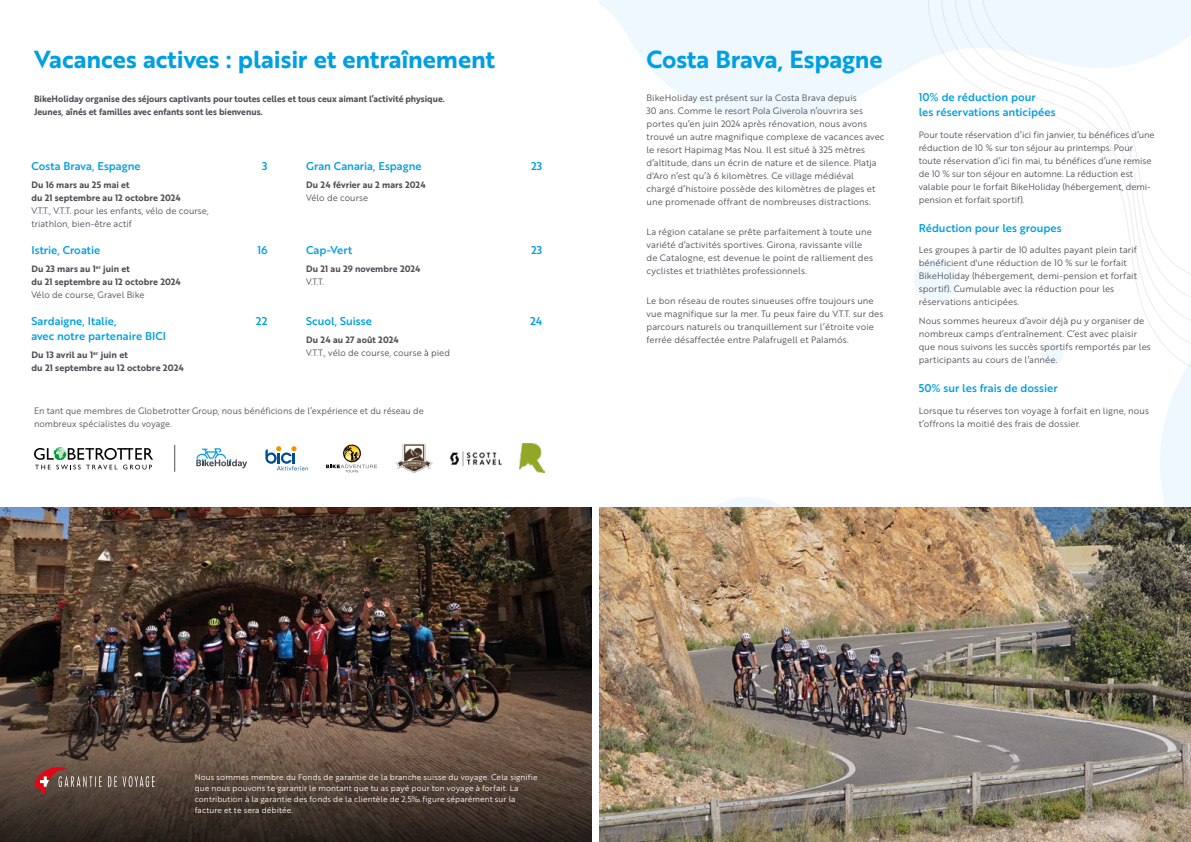
<style>
.page{position:relative;width:1191px;height:842px;background:#fff}
.page>*{position:absolute;margin:0;border:0;box-sizing:border-box;transform-origin:0 0}
.t1{font:24px "Brother 1816 Bold";letter-spacing:-.005em;color:#009fe3}
.t2{font:500 11px/15px "Brother 1816";color:#009fe3}
.t3{font:9px/13px "Brother 1816 Book";letter-spacing:.005em;color:#4e4d55}
.t4{font:9px/13px "Brother 1816 Bold";letter-spacing:.005em;color:#4e4d55}
.t5{font:9px/13px "Brother 1816 Bold";letter-spacing:.005em;color:#4e4d55;scale:.96 1}
.t6{font:9px/13px "Brother 1816 Book";letter-spacing:.005em;color:#4e4d55;scale:.96 1}
.t7{font:8px/11px "Brother 1816 Book";letter-spacing:.015em;color:#fff}
</style>
<div class="page">
<svg style="left:599px;top:0;width:326px;height:121px;fill:#eef8fe"></svg>
<svg style="left:715px;top:497px;width:68px;height:10px"></svg>
<svg style="left:914px;top:262px;width:11px;height:37px"></svg>
<div style="left:1090px;top:283px;width:101px;height:559px;background:linear-gradient(to right,#fff,#f1f9fe)"></div>
<svg style="left:925px;top:0;width:266px;height:375px"></svg>
<img style="left:0;top:507px;width:1191px;height:335px">
<div style="left:592px;top:0;width:7px;height:842px;background:#fff"></div>
<svg style="left:0;top:648px;width:592px;height:194px;background:#493a31"></svg>
<svg style="left:0;top:469px;width:250px;height:119px"></svg>
<svg style="left:34px;top:447px;width:60px;height:22px"></svg>
<svg style="left:94px;top:444px;width:246px;height:137px"></svg>
<svg style="left:196px;top:448px;width:51px;height:20px"></svg>
<svg style="left:265px;top:446px;width:43px;height:24px"></svg>
<svg style="left:326px;top:444px;width:51px;height:28px"></svg>
<img style="left:395px;top:444px;width:37px;height:29px">
<img style="left:450px;top:451px;width:51px;height:16px">
<img style="left:519px;top:444px;width:25px;height:29px">
<svg style="left:34px;top:767px;width:120px;height:28px;background:#73554c"></svg>
<h1 class="t1" style="left:34px;top:41px;width:462px">Vacances actives : plaisir et entraînement</h1>
<p class="t5" style="left:34px;top:92px;width:429px">BikeHoliday organise des séjours captivants pour toutes celles et tous ceux aimant l’activité physique.<br>Jeunes, aînés et familles avec enfants sont les bienvenus.</p>
<p class="t2" style="left:31px;top:158px;width:111px">Costa Brava, Espagne</p>
<p class="t2" style="left:262px;top:158px;width:7px">3</p>
<p class="t4" style="left:31px;top:178px;width:151px">Du 16 mars au 25 mai et<br>du 21 septembre au 12 octobre 2024</p>
<p class="t3" style="left:31px;top:204px;width:179px">V.T.T., V.T.T. pour les enfants, vélo de course, triathlon, bien-être actif</p>
<p class="t2" style="left:31px;top:242px;width:70px">Istrie, Croatie</p>
<p class="t2" style="left:257px;top:242px;width:12px">16</p>
<p class="t4" style="left:31px;top:262px;width:151px">Du 23 mars au 1<sup>er</sup> juin et<br>du 21 septembre au 12 octobre 2024</p>
<p class="t3" style="left:31px;top:288px;width:115px">Vélo de course, Gravel Bike</p>
<p class="t2" style="left:31px;top:313px;width:87px">Sardaigne, Italie,</p>
<p class="t2" style="left:256px;top:313px;width:13px">22</p>
<p class="t2" style="left:31px;top:328px;width:136px">avec notre partenaire BICI</p>
<p class="t4" style="left:31px;top:348px;width:154px">Du 13 avril au 1<sup>er</sup> juin et<br>du 21 septembre au 12 octobre 2024</p>
<p class="t2" style="left:306px;top:158px;width:117px">Gran Canaria, Espagne</p>
<p class="t2" style="left:531px;top:158px;width:13px">23</p>
<p class="t4" style="left:306px;top:178px;width:121px">Du 24 février au 2 mars 2024</p>
<p class="t3" style="left:306px;top:191px;width:64px">Vélo de course</p>
<p class="t2" style="left:306px;top:242px;width:47px">Cap-Vert</p>
<p class="t2" style="left:531px;top:242px;width:13px">23</p>
<p class="t4" style="left:306px;top:262px;width:116px">Du 21 au 29 novembre 2024</p>
<p class="t3" style="left:306px;top:275px;width:19px">V.T.T.</p>
<p class="t2" style="left:306px;top:313px;width:67px">Scuol, Suisse</p>
<p class="t2" style="left:530px;top:313px;width:14px">24</p>
<p class="t4" style="left:306px;top:333px;width:94px">Du 24 au 27 août 2024</p>
<p class="t3" style="left:306px;top:346px;width:145px">V.T.T., vélo de course, course à pied</p>
<p class="t6" style="left:34px;top:404px;width:407px">En tant que membres de Globetrotter Group, nous bénéficions de l’expérience et du réseau de nombreux spécialistes du voyage.</p>
<h1 class="t1" style="left:646px;top:41px;width:238px">Costa Brava, Espagne</h1>
<p class="t3" style="left:646px;top:91px;width:240px">BikeHoliday est présent sur la Costa Brava depuis<br>30 ans. Comme le resort Pola Giverola n’ouvrira ses portes qu’en juin 2024 après rénovation, nous avons trouvé un autre magnifique complexe de vacances avec le resort Hapimag Mas Nou. Il est situé à 325 mètres d’altitude, dans un écrin de nature et de silence. Platja d'Aro n’est qu’à 6 kilomètres. Ce village médiéval chargé d’histoire possède des kilomètres de plages et une promenade offrant de nombreuses distractions.</p>
<p class="t3" style="left:646px;top:225px;width:228px">La région catalane se prête parfaitement à toute une variété d’activités sportives. Girona, ravissante ville de Catalogne, est devenue le point de ralliement des cyclistes et triathlètes professionnels.</p>
<p class="t3" style="left:646px;top:294px;width:238px">Le bon réseau de routes sinueuses offre toujours une vue magnifique sur la mer. Tu peux faire du V.T.T. sur des parcours naturels ou tranquillement sur l’étroite voie ferrée désaffectée entre Palafrugell et Palamós.</p>
<p class="t2" style="left:918px;top:89px;width:138px">10% de réduction pour<br>les réservations anticipées</p>
<p class="t3" style="left:918px;top:128px;width:237px">Pour toute réservation d’ici fin janvier, tu bénéfices d’une réduction de 10 % sur ton séjour au printemps. Pour toute réservation d’ici fin mai, tu bénéfices d’une remise de 10 % sur ton séjour en automne. La réduction est valable pour le forfait BikeHoliday (hébergement, demi&shy;pension et forfait sportif).</p>
<p class="t2" style="left:918px;top:220px;width:144px">Réduction pour les groupes</p>
<p class="t3" style="left:918px;top:243px;width:220px">Les groupes à partir de 10 adultes payant plein tarif bénéficient d'une réduction de 10 % sur le forfait BikeHoliday (hébergement, demi-pension et forfait sportif). Cumulable avec la réduction pour les réservations anticipées.</p>
<p class="t3" style="left:918px;top:314px;width:234px">Nous sommes heureux d’avoir déjà pu y organiser de nombreux camps d’entraînement. C’est avec plaisir que nous suivons les succès sportifs remportés par les participants au cours de l’année.</p>
<p class="t2" style="left:918px;top:380px;width:140px">50% sur les frais de dossier</p>
<p class="t3" style="left:918px;top:404px;width:232px">Lorsque tu réserves ton voyage à forfait en ligne, nous t’offrons la moitié des frais de dossier.</p>
<p class="t7" style="left:195px;top:771px;width:344px">Nous sommes membre du Fonds de garantie de la branche suisse du voyage. Cela signifie que nous pouvons te garantir le montant que tu as payé pour ton voyage à forfait. La contribution à la garantie des fonds de la clientèle de 2,5‰ figure séparément sur la facture et te sera débitée.</p>
<p class="t3" style="left:1152px;top:809px;width:6px">3</p>
</div>
